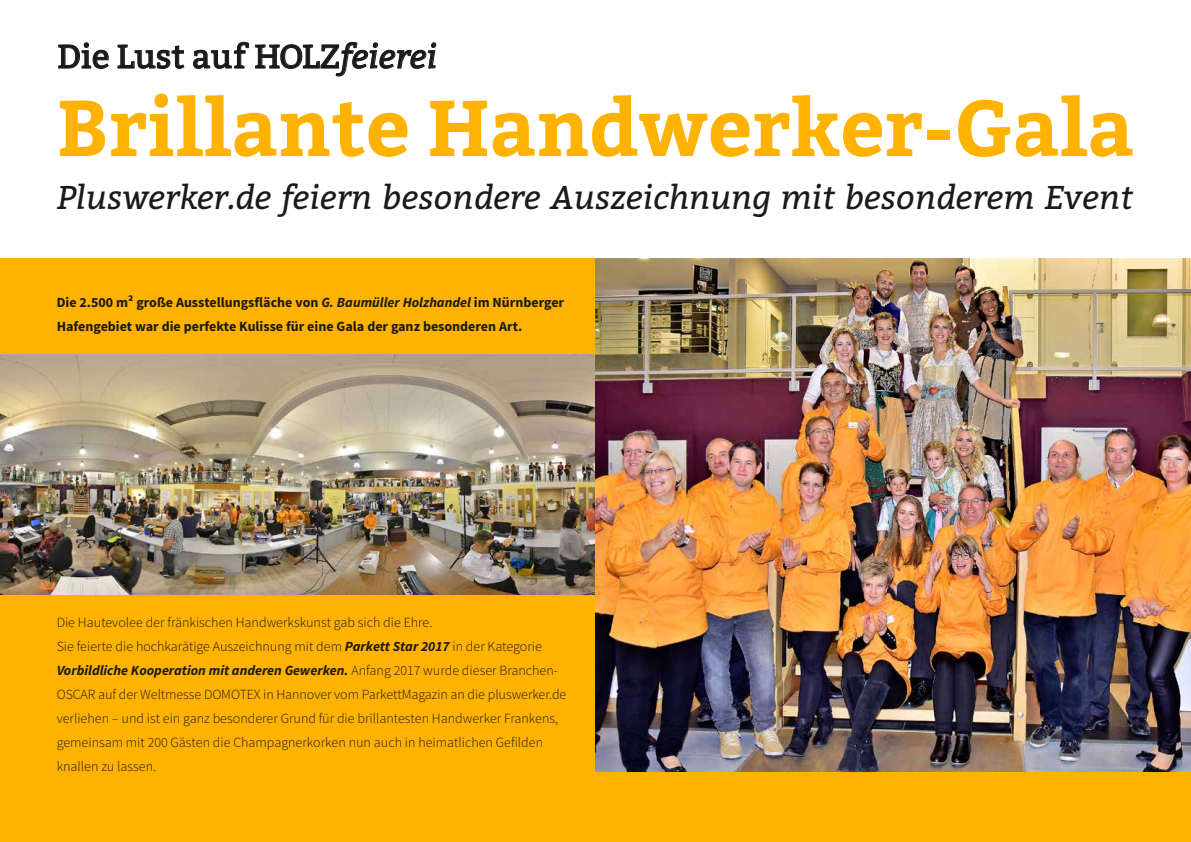
<style>
.page{position:relative;width:1191px;height:842px;background:#fff}
.page>*{position:absolute;margin:0;border:0;box-sizing:border-box;transform-origin:0 0}
.t1{font:700 78.7px "Bitter";color:#ffb200}
.t2{font:italic 33px "Bitter";color:#1a1a18}
.t3{font:33px "Bitter";color:#1a1a18}
.t4{font:300 14px/24px "Source Sans Pro";color:#1a1a18}
.t5{font:700 14px/24px "Source Sans Pro";color:#1a1a18}
.s1{font-style:italic}
.s2{font-weight:700;font-style:italic}
</style>
<div class="page">
<div style="left:0;top:259px;width:1191px;height:583px;background:#ffb200"></div>
<svg style="left:58px;top:42px;width:51px;height:27px"></svg>
<svg style="left:117px;top:44px;width:68px;height:25px"></svg>
<svg style="left:193px;top:41px;width:56px;height:28px"></svg>
<svg style="left:255px;top:41px;width:182px;height:36px"></svg>
<img style="left:0;top:355px;width:595px;height:240px">
<img style="left:595px;top:259px;width:596px;height:512px">
<h2 class="t3" style="left:57px;top:37px;width:382px">Die Lust auf HOLZ<span class="s1">feierei</span></h2>
<h1 class="t1" style="left:57px;top:81px;width:1079px">Brillante Handwerker-Gala</h1>
<h2 class="t2" style="left:57px;top:173px;width:1077px">Pluswerker.de feiern besondere Auszeichnung mit besonderem Event</h2>
<p class="t5" style="left:57px;top:290px;width:509px">Die 2.500 m² große Ausstellungsfläche von <span class="s1">G. Baumüller Holzhandel</span> im Nürnberger<br>Hafengebiet war die perfekte Kulisse für eine Gala der ganz besonderen Art.</p>
<p class="t4" style="left:57px;top:610px;width:511px">Die Hautevolee der fränkischen Handwerkskunst gab sich die Ehre.<br>Sie feierte die hochkarätige Auszeichnung mit dem <span class="s2">Parkett Star 2017</span> in der Kategorie <span class="s2">Vorbildliche Kooperation mit anderen Gewerken.</span> Anfang 2017 wurde dieser Branchen-OSCAR auf der Weltmesse DOMOTEX in Hannover vom ParkettMagazin an die pluswerker.de verliehen – und ist ein ganz besonderer Grund für die brillantesten Handwerker Frankens, gemeinsam mit 200 Gästen die Champagnerkorken nun auch in heimatlichen Gefilden knallen zu lassen.</p>
</div>
